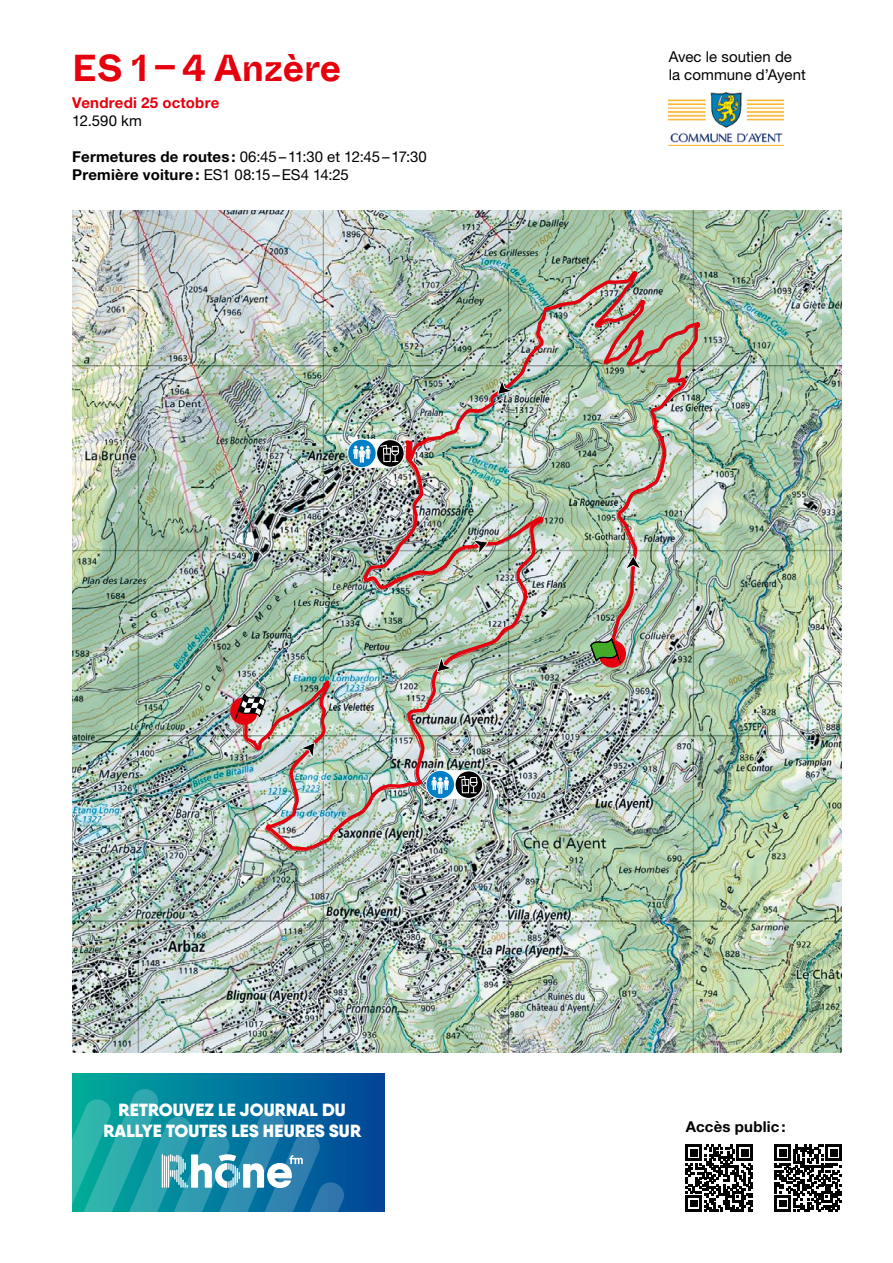
<style>
.page{position:relative;width:893px;height:1263px;background:#fff}
.page>*{position:absolute;margin:0;border:0;box-sizing:border-box;transform-origin:0 0}
.t1{font:700 37.5px "ABC Whyte Inktrap";color:#e6000d}
.t2{font:900 17.55px/21.1px "Qanelas";letter-spacing:.01em;color:#fff;text-align:center}
.t3{font:15px/18px "Helvetica Neue LT Pro";letter-spacing:.005em;color:#000}
.t4{font:700 15px "Helvetica Neue LT Pro";letter-spacing:.015em;color:#e6000d}
.t5{font:700 15px "Helvetica Neue LT Pro";letter-spacing:.015em;color:#000}
.s1{font-weight:700}
</style>
<div class="page">
<div style="left:72px;top:1073px;width:313px;height:139px;background:linear-gradient(to right,#00ad9d,#01449b)"></div>
<svg style="left:72px;top:1088px;width:273px;height:124px;background:#2390a9"></svg>
<img style="left:72px;top:210px;width:770px;height:842px">
<img style="left:242px;top:270px;width:460px;height:608px">
<div style="left:230px;top:697px;width:28px;height:28px;background:#e6000d;border-radius:50%"></div>
<svg style="left:234px;top:692px;width:33px;height:29px"></svg>
<svg style="left:437px;top:658px;width:14px;height:14px"></svg>
<svg style="left:301px;top:742px;width:14px;height:15px"></svg>
<svg style="left:497px;top:380px;width:15px;height:15px"></svg>
<svg style="left:473px;top:540px;width:15px;height:14px"></svg>
<div style="left:598px;top:640px;width:28px;height:28px;background:#e6000d;border-radius:50%"></div>
<svg style="left:589px;top:636px;width:33px;height:28px"></svg>
<svg style="left:626px;top:556px;width:15px;height:13px"></svg>
<svg style="left:347px;top:439px;width:57px;height:29px"></svg>
<div style="left:348px;top:439px;width:28px;height:29px;border:1px solid #fff;border-radius:50%"></div>
<div style="left:348px;top:440px;width:28px;height:27px;background:#007fc7;border-radius:50%"></div>
<svg style="left:353px;top:446px;width:17px;height:17px"></svg>
<svg style="left:377px;top:440px;width:27px;height:27px"></svg>
<div style="left:376px;top:439px;width:28px;height:29px;border:1px solid #fff;border-radius:50%"></div>
<svg style="left:380px;top:444px;width:19px;height:18px"></svg>
<svg style="left:426px;top:770px;width:57px;height:29px"></svg>
<div style="left:426px;top:770px;width:29px;height:29px;border:1px solid #fff;border-radius:50%"></div>
<div style="left:427px;top:771px;width:27px;height:27px;background:#007fc7;border-radius:50%"></div>
<svg style="left:432px;top:777px;width:17px;height:17px"></svg>
<svg style="left:455px;top:771px;width:28px;height:27px"></svg>
<div style="left:455px;top:770px;width:28px;height:29px;border:1px solid #fff;border-radius:50%"></div>
<svg style="left:458px;top:775px;width:20px;height:18px"></svg>
<svg style="left:686px;top:1144px;width:67px;height:68px"></svg>
<svg style="left:775px;top:1144px;width:67px;height:68px"></svg>
<img style="left:669px;top:92px;width:114px;height:53px">
<h1 class="t1" style="left:72px;top:44px;width:270px">ES 1 – 4 Anzère</h1>
<p class="t4" style="left:72px;top:93px;width:149px">Vendredi 25 octobre</p>
<p class="t3" style="left:72px;top:111px;width:71px">12.590 km</p>
<p class="t3" style="left:72px;top:147px;width:356px"><span class="s1">Fermetures de routes:</span> 06:45–11:30 et 12:45–17:30<br><span class="s1">Première voiture:</span> ES1 08:15–ES4 14:25</p>
<p class="t3" style="left:669px;top:47px;width:139px">Avec le soutien de la commune d’Ayent</p>
<p class="t2" style="left:103px;top:1099px;width:259px">RETROUVEZ LE JOURNAL DU<br>RALLYE TOUTES LES HEURES SUR</p>
<p class="t5" style="left:686px;top:1117px;width:101px">Accès public:</p>
</div>
